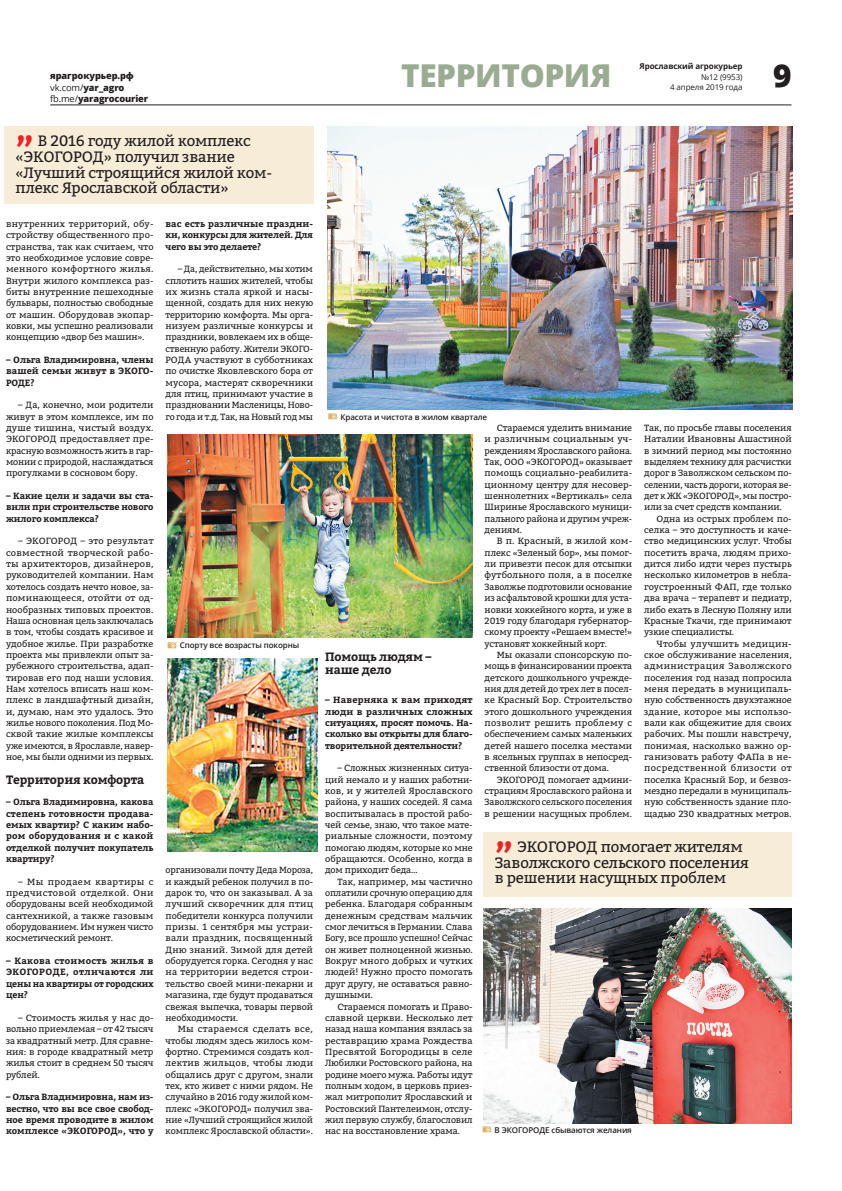
<style>
.page{position:relative;width:842px;height:1191px;background:#fff}
.page>*{position:absolute;margin:0;border:0;box-sizing:border-box;transform-origin:0 0}
.t1{font:700 34px "Bitter";color:#ee2124}
.t2{font:800 31.5px "Open Sans";letter-spacing:-.015em;color:#99ab90}
.t3{font:800 31.5px "Open Sans";color:#231f20}
.t4{font:15px/15.8px "Bitter";letter-spacing:-.01em;color:#231f20}
.t5{font:700 12px/13px "Bitter";letter-spacing:-.01em;color:#231f20}
.t6{font:800 9.2px/11.3px "Open Sans";letter-spacing:-.015em;color:#231f20}
.t7{font:9px/11.3px "Bitter";letter-spacing:-.01em;color:#231f20;text-align:justify}
.t8{font:700 9px/11.3px "Bitter";letter-spacing:-.01em;color:#231f20;text-align:justify}
.t9{font:600 8px "Open Sans";letter-spacing:-.015em;color:#231f20}
.t10{font:8px/10.5px "Open Sans";letter-spacing:-.015em;color:#231f20;text-align:right}
.t11{font:700 8px "Open Sans";letter-spacing:-.015em;color:#231f20}
.s1{font-weight:400}
.s2{font-family:"SD Helveticons Demo";font-weight:400;font-size:12px;color:#dbb061}
</style>
<div class="page">
<hr style="left:50px;top:105px;width:741px;height:1px;background:#231f20">
<div style="left:4px;top:126px;width:310px;height:77px;background:#f7ecd8"></div>
<div style="left:483px;top:831px;width:308px;height:65px;background:#f7ecd8"></div>
<img style="left:483px;top:908px;width:308px;height:215px">
<img style="left:328px;top:126px;width:465px;height:283px">
<img style="left:167px;top:658px;width:150px;height:194px">
<img style="left:167px;top:434px;width:305px;height:203px">
<p class="t6" style="left:50px;top:70px;width:99px">ярагрокурьер.рф <span class="s1">vk.com/</span>yar_agro <span class="s1">fb.me/</span>yaragrocourier</p>
<h2 class="t2" style="left:401px;top:52px;width:212px">ТЕРРИТОРИЯ</h2>
<h3 class="t4" style="left:16px;top:133px;width:258px;text-indent:22px">В 2016 году жилой комплекс «ЭКОГОРОД» получил звание «Лучший строящийся жилой ком&shy;плекс Ярославской области»</h3>
<h1 class="t1" style="left:16px;top:106px;width:20px">„</h1>
<p class="t11" style="left:639px;top:61px;width:104px">Ярославский агрокурьер</p>
<p class="t10" style="left:670px;top:71px;width:74px">№12 (9953)<br>4 апреля 2019 года</p>
<h2 class="t3" style="left:773px;top:52px;width:20px">9</h2>
<p class="t7" style="left:6px;top:218px;width:149px">внутренних территорий, обу&shy;стройству общественного про&shy;странства, так как считаем, что это необходимое условие совре&shy;менного комфортного жилья.<br>Внутри жилого комплекса раз&shy;биты внутренние пешеходные бульвары, полностью свободные от машин. Оборудовав экопар&shy;ковки, мы успешно реализовали концепцию «двор без машин».</p>
<p class="t8" style="left:6px;top:354px;width:149px">– Ольга Владимировна, члены вашей семьи живут в ЭКОГО-РОДЕ?</p>
<p class="t7" style="left:6px;top:399px;width:149px;text-indent:12px">– Да, конечно, мои родители живут в этом комплексе, им по душе тишина, чистый воздух.<br>ЭКОГОРОД предоставляет пре&shy;красную возможность жить в гар&shy;монии с природой, наслаждаться прогулками в сосновом бору.</p>
<p class="t8" style="left:6px;top:490px;width:149px">– Какие цели и задачи вы ста&shy;вили при строительстве нового жилого комплекса?</p>
<p class="t7" style="left:6px;top:536px;width:149px;text-indent:12px">– ЭКОГОРОД – это результат совместной творческой рабо&shy;ты архитекторов, дизайнеров, руководителей компании. Нам хотелось создать нечто новое, за&shy;поминающееся, отойти от од&shy;нообразных типовых проектов.<br>Наша основная цель заключалась в том, чтобы создать красивое и удобное жилье. При разработке проекта мы привлекли опыт за&shy;рубежного строительства, адап&shy;тировав его под наши условия.<br>Нам хотелось вписать наш ком&shy;плекс в ландшафтный дизайн, и, думаю, нам это удалось. Это жилье нового поколения. Под Мо&shy;сквой такие жилые комплексы уже имеются, в Ярославле, навер&shy;ное, мы были одними из первых.</p>
<h3 class="t5" style="left:6px;top:774px;width:140px">Территория комфорта</h3>
<p class="t8" style="left:6px;top:797px;width:149px">– Ольга Владимировна, какова степень готовности продава&shy;емых квартир? С каким набо&shy;ром оборудования и с какой отделкой получит покупатель квартиру?</p>
<p class="t7" style="left:6px;top:876px;width:149px;text-indent:12px">– Мы продаем квартиры с предчистовой отделкой. Они оборудованы всей необходимой сантехникой, а также газовым оборудованием. Им нужен чисто косметический ремонт.</p>
<p class="t8" style="left:6px;top:955px;width:149px">– Какова стоимость жилья в ЭКОГОРОДЕ, отличаются ли цены на квартиры от городских цен?</p>
<p class="t7" style="left:6px;top:1012px;width:149px;text-indent:12px">– Стоимость жилья у нас до&shy;вольно приемлемая – от 42 тысяч за квадратный метр. Для сравне&shy;ния: в городе квадратный метр жилья стоит в среднем 50 тысяч рублей.</p>
<p class="t8" style="left:6px;top:1091px;width:149px">– Ольга Владимировна, нам из&shy;вестно, что вы все свое свобод&shy;ное время проводите в жилом комплексе «ЭКОГОРОД», что у</p>
<p class="t8" style="left:166px;top:218px;width:149px">вас есть различные праздни&shy;ки, конкурсы для жителей. Для чего вы это делаете?</p>
<p class="t7" style="left:166px;top:263px;width:149px;text-indent:12px">– Да, действительно, мы хотим сплотить наших жителей, чтобы их жизнь стала яркой и насы&shy;щенной, создать для них некую территорию комфорта. Мы орга&shy;низуем различные конкурсы и праздники, вовлекаем их в обще&shy;ственную работу. Жители ЭКОГО-РОДА участвуют в субботниках по очистке Яковлевского бора от мусора, мастерят скворечники для птиц, принимают участие в праздновании Масленицы, Ново&shy;го года и т.д. Так, на Новый год мы</p>
<p class="t9" style="left:167px;top:639px;width:133px"><span class="s2">]</span> Спорту все возрасты покорны</p>
<p class="t7" style="left:166px;top:864px;width:149px">организовали почту Деда Мороза, и каждый ребенок получил в по&shy;дарок то, что он заказывал. А за лучший скворечник для птиц победители конкурса получили призы. 1 сентября мы устраи&shy;вали праздник, посвященный Дню знаний. Зимой для детей оборудуется горка. Сегодня у нас на территории ведется строи&shy;тельство своей мини-пекарни и магазина, где будут продаваться свежая выпечка, товары первой необходимости.</p>
<p class="t7" style="left:166px;top:1023px;width:149px;text-indent:12px">Мы стараемся сделать все, чтобы людям здесь жилось ком&shy;фортно. Стремимся создать кол&shy;лектив жильцов, чтобы люди общались друг с другом, знали тех, кто живет с ними рядом. Не случайно в 2016 году жилой ком&shy;плекс «ЭКОГОРОД» получил зва&shy;ние «Лучший строящийся жилой комплекс Ярославской области».</p>
<p class="t9" style="left:328px;top:411px;width:161px"><span class="s2">]</span> Красота и чистота в жилом квартале</p>
<p class="t7" style="left:644px;top:422px;width:149px">Так, по просьбе главы поселения Наталии Ивановны Ашастиной в зимний период мы постоянно выделяем технику для расчистки дорог в Заволжском сельском по&shy;селении, часть дороги, которая ве&shy;дет к ЖК «ЭКОГОРОД», мы постро&shy;или за счет средств компании.</p>
<p class="t7" style="left:644px;top:513px;width:149px;text-indent:12px">Одна из острых проблем по&shy;селка – это доступность и каче&shy;ство медицинских услуг. Чтобы посетить врача, людям прихо&shy;дится либо идти через пустырь несколько километров в небла&shy;гоустроенный ФАП, где только два врача – терапевт и педиатр, либо ехать в Лесную Поляну или Красные Ткачи, где принимают узкие специалисты.</p>
<p class="t7" style="left:644px;top:638px;width:149px;text-indent:12px">Чтобы улучшить медицин&shy;ское обслуживание населения, администрация Заволжского поселения год назад попросила меня передать в муниципаль&shy;ную собственность двухэтажное здание, которое мы использо&shy;вали как общежитие для своих рабочих. Мы пошли навстречу, понимая, насколько важно ор&shy;ганизовать работу ФАПа в не&shy;посредственной близости от поселка Красный Бор, и безвоз&shy;мездно передали в муниципаль&shy;ную собственность здание пло&shy;щадью 230 квадратных метров.</p>
<p class="t7" style="left:485px;top:422px;width:149px;text-indent:12px">Стараемся уделить внимание и различным социальным уч&shy;реждениям Ярославского района.<br>Так, ООО «ЭКОГОРОД» оказывает помощь социально-реабилита&shy;ционному центру для несовер&shy;шеннолетних «Вертикаль» села Ширинье Ярославского муници&shy;пального района и другим учреж&shy;дениям.</p>
<p class="t7" style="left:485px;top:536px;width:149px;text-indent:12px">В п. Красный, в жилой ком&shy;плекс «Зеленый бор», мы помог&shy;ли привезти песок для отсыпки футбольного поля, а в поселке Заволжье подготовили основание из асфальтовой крошки для уста&shy;новки хоккейного корта, и уже в 2019 году благодаря губернатор&shy;скому проекту «Решаем вместе!» установят хоккейный корт.</p>
<p class="t7" style="left:485px;top:649px;width:149px;text-indent:12px">Мы оказали спонсорскую по&shy;мощь в финансировании проекта детского дошкольного учрежде&shy;ния для детей до трех лет в посел&shy;ке Красный Бор. Строительство этого дошкольного учреждения позволит решить проблему с обеспечением самых маленьких детей нашего поселка местами в ясельных группах в непосред&shy;ственной близости от дома.</p>
<p class="t7" style="left:485px;top:774px;width:149px;text-indent:12px">ЭКОГОРОД помогает админи&shy;страциям Ярославского района и Заволжского сельского поселения в решении насущных проблем.</p>
<h3 class="t5" style="left:325px;top:651px;width:108px">Помощь людям – наше дело</h3>
<p class="t8" style="left:325px;top:694px;width:149px">– Наверняка к вам приходят люди в различных сложных ситуациях, просят помочь. На&shy;сколько вы открыты для благо&shy;творительной деятельности?</p>
<p class="t7" style="left:325px;top:762px;width:149px;text-indent:12px">– Сложных жизненных ситуа&shy;ций немало и у наших работни&shy;ков, и у жителей Ярославского района, у наших соседей. Я сама воспитывалась в простой рабо&shy;чей семье, знаю, что такое мате&shy;риальные сложности, поэтому помогаю людям, которые ко мне обращаются. Особенно, когда в дом приходит беда…</p>
<p class="t7" style="left:325px;top:876px;width:149px;text-indent:12px">Так, например, мы частично оплатили срочную операцию для ребенка. Благодаря собранным денежным средствам мальчик смог лечиться в Германии. Слава Богу, все прошло успешно! Сейчас он живет полноценной жизнью.<br>Вокруг много добрых и чутких людей! Нужно просто помогать друг другу, не оставаться равно&shy;душными.</p>
<p class="t7" style="left:325px;top:1000px;width:149px;text-indent:12px">Стараемся помогать и Право&shy;славной церкви. Несколько лет назад наша компания взялась за реставрацию храма Рождества Пресвятой Богородицы в селе Любилки Ростовского района, на родине моего мужа. Работы идут полным ходом, в церковь приез&shy;жал митрополит Ярославский и Ростовский Пантелеимон, отслу&shy;жил первую службу, благословил нас на восстановление храма.</p>
<h1 class="t1" style="left:495px;top:811px;width:20px">„</h1>
<h3 class="t4" style="left:495px;top:838px;width:256px;text-indent:22px">ЭКОГОРОД помогает жителям<br>Заволжского сельского поселения в решении насущных проблем</h3>
<p class="t9" style="left:482px;top:1124px;width:151px"><span class="s2">]</span> В ЭКОГОРОДЕ сбываются желания</p>
</div>
